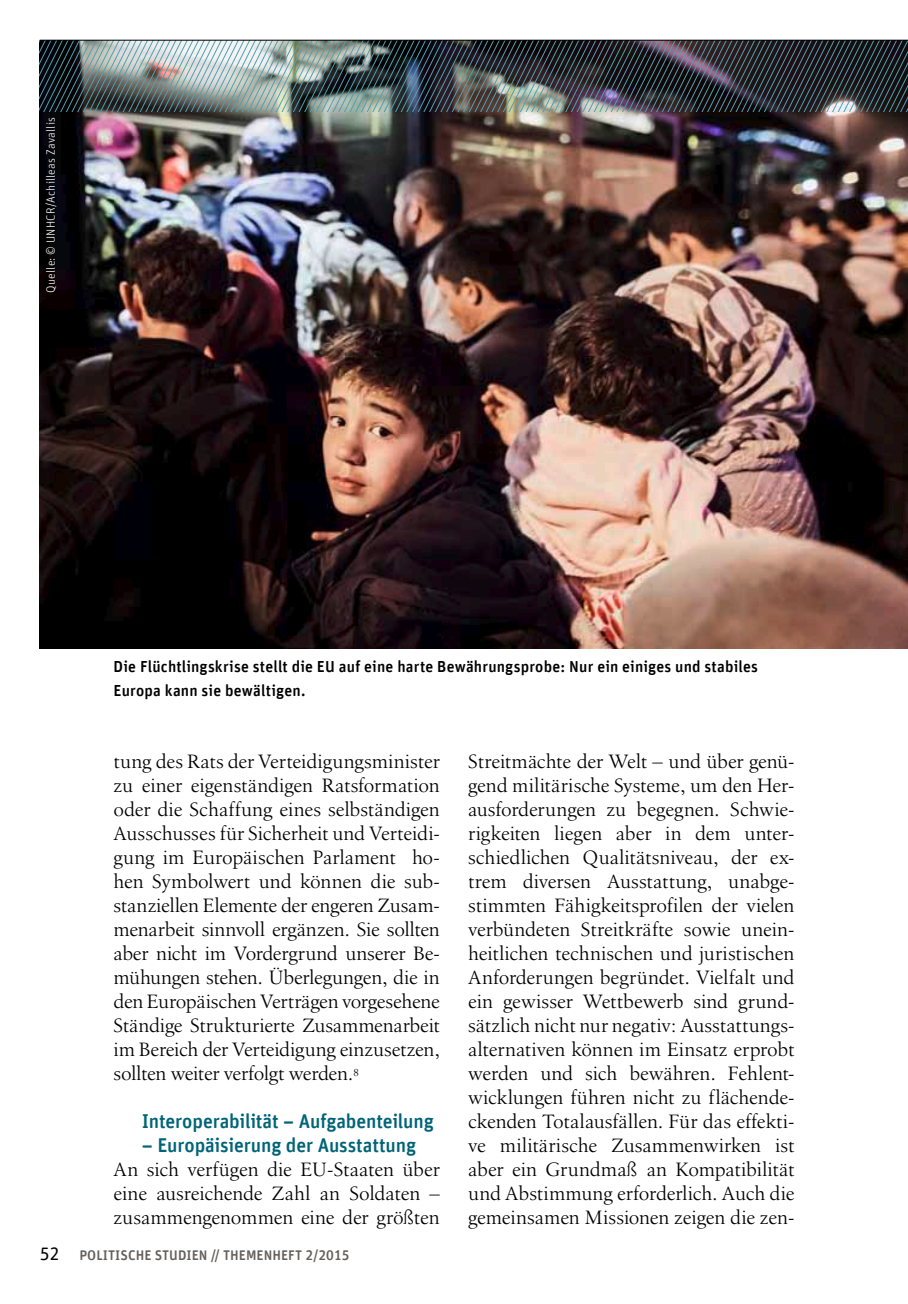
<style>
.page{position:relative;width:908px;height:1304px;background:#fff}
.page>*{position:absolute;margin:0;border:0;box-sizing:border-box;transform-origin:0 0}
.t1{font:20px/24px "Birka";letter-spacing:-.005em;color:#000;text-align:justify}
.t2{font:500 20px "Unit Rounded Offc";letter-spacing:-.01em;color:#006478}
.t3{font:500 16px/24px "Unit Rounded Offc";letter-spacing:.01em;color:#000}
.t4{font:500 14px "Unit Rounded Offc";color:#655f5b}
.t5{font:300 12px "Unit Rounded Offc";letter-spacing:.02em;color:#fff}
.s1{font-weight:400;font-size:18px;color:#000}
</style>
<div class="page">
<img style="left:40px;top:111px;width:867px;height:537px">
<img style="left:40px;top:41px;width:96px;height:70px">
<img style="left:136px;top:41px;width:771px;height:70px">
<hr style="left:40px;top:40px;width:867px;height:1px;background:#000">
<p class="t5" style="left:44px;top:293px;width:177px;rotate:-90deg">Quelle: © UNHCR/Achilleas Zavallis</p>
<p class="t3" style="left:113px;top:655px;width:645px">Die Flüchtlingskrise stellt die EU auf eine harte Bewährungsprobe: Nur ein einiges und stabiles<br>Europa kann sie bewältigen.</p>
<p class="t1" style="left:113px;top:749px;width:328px">tung des Rats der Verteidigungsminister zu einer eigenständigen Ratsformation oder die Schaffung eines selbständigen Ausschusses für Sicherheit und Verteidi&shy;gung im Europäischen Parlament ho&shy;hen Symbolwert und können die sub&shy;stanziellen Elemente der engeren Zusam&shy;menarbeit sinnvoll ergänzen. Sie sollten aber nicht im Vordergrund unserer Be&shy;mühungen stehen. Überlegungen, die in den Europäischen Verträgen vorgesehene Ständige Strukturierte Zusammenarbeit im Bereich der Verteidigung einzusetzen, sollten weiter verfolgt werden.<sup>8</sup></p>
<p class="t2" style="left:142px;top:1109px;width:293px">Interoperabilität – Aufgabenteilung</p>
<p class="t2" style="left:142px;top:1133px;width:276px">– Europäisierung der Ausstattung</p>
<p class="t1" style="left:113px;top:1157px;width:327px">An sich verfügen die EU-Staaten über eine ausreichende Zahl an Soldaten – zusammengenommen eine der größten</p>
<p class="t1" style="left:468px;top:749px;width:328px">Streitmächte der Welt – und über genü&shy;gend militärische Systeme, um den Her&shy;ausforderungen zu begegnen. Schwie&shy;rigkeiten liegen aber in dem unter&shy;schiedlichen Qualitätsniveau, der ex&shy;trem diversen Ausstattung, unabge&shy;stimmten Fähigkeitsprofilen der vielen verbündeten Streitkräfte sowie unein&shy;heitlichen technischen und juristischen Anforderungen begründet. Vielfalt und ein gewisser Wettbewerb sind grund&shy;sätzlich nicht nur negativ: Ausstattungs&shy;alternativen können im Einsatz erprobt werden und sich bewähren. Fehlent&shy;wicklungen führen nicht zu flächende&shy;ckenden Totalausfällen. Für das effekti&shy;ve militärische Zusammenwirken ist aber ein Grundmaß an Kompatibilität und Abstimmung erforderlich. Auch die gemeinsamen Missionen zeigen die zen-</p>
<p class="t4" style="left:40px;top:1246px;width:226px"><span class="s1">52</span> POLITISCHE STUDIEN // Themenhe</p>
<p class="t4" style="left:288px;top:1246px;width:63px">ft 2/2015</p>
</div>
